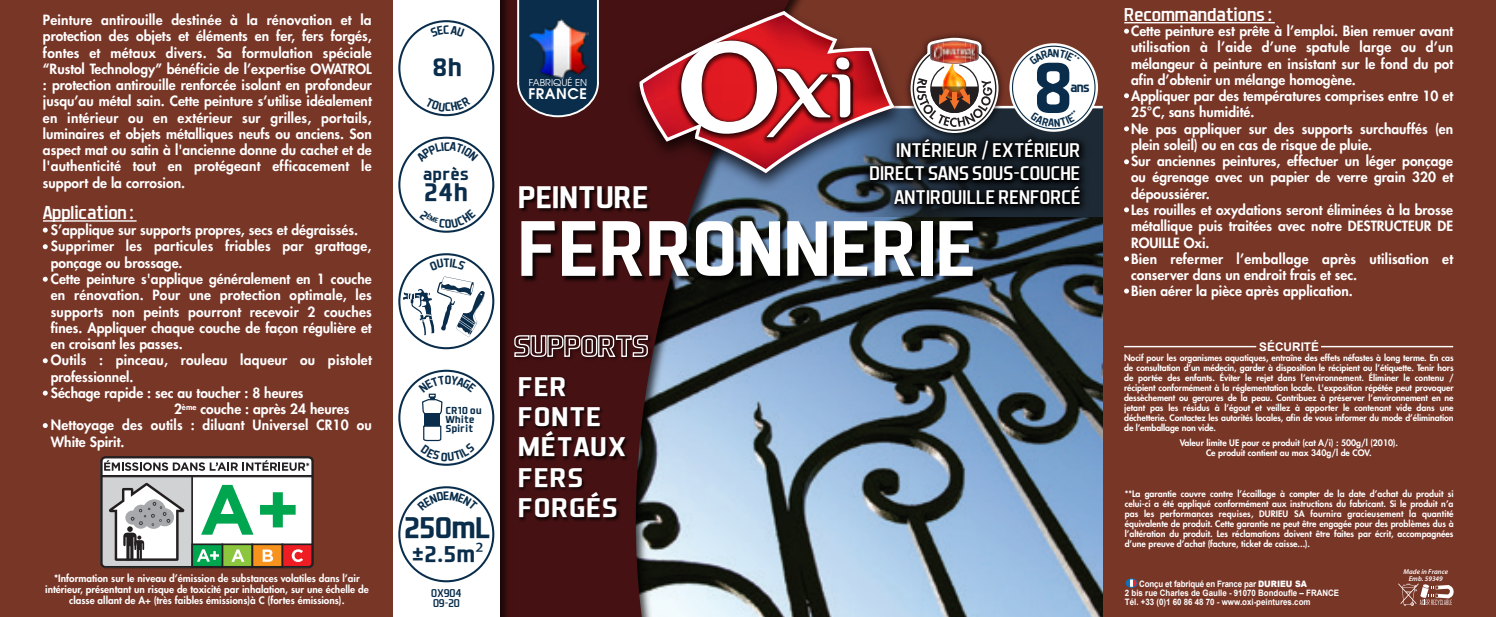
<style>
.page{position:relative;width:1496px;height:617px;background:#fff}
.page>*{position:absolute;margin:0;border:0;box-sizing:border-box;transform-origin:0 0}
.t1{font:700 78.75px "Aero Matics";letter-spacing:.02em;color:#fff;scale:1.05 1}
.t2{font:700 72.5px "Aero Matics";color:#092d4b}
.t3{font:700 31.5px "Aero Matics";letter-spacing:.02em;color:#fff;scale:1.05 1}
.t4{font:700 30.25px "Aero Matics";letter-spacing:.01em;color:#092d4b;scale:1.05 1}
.t5{font:700 27.25px/30.5px "Aero Matics";letter-spacing:.05em;color:#fff;scale:1.11 1}
.t6{font:700 25.75px "Aero Matics";color:#092d4b;scale:1.05 1}
.t7{font:700 23px "Aero Matics";color:#092d4b;scale:1.05 1}
.t8{font:20px/23.8px "Aero Matics";letter-spacing:.01em;color:#fff;text-align:right}
.t9{font:18.75px "Aero Matics";color:#fff}
.t10{font:700 17px "Aero Matics";letter-spacing:.05em;color:#092d4b;scale:1.05 1}
.t11{font:600 14.5px "Avant Garde";letter-spacing:.04em;color:#fff}
.t12{font:800 13.75px/16.2px "Futura";color:#fff;text-align:justify}
.t13{font:800 13.75px "Futura";letter-spacing:.02em;color:#fff}
.t14{font:700 13.75px "Aero Matics";color:#092d4b}
.t15{font:700 12px "Arial";color:#fff}
.t16{font:11.5px/10px "Aero Matics";color:#092d4b}
.t17{font:700 10.25px/9.2px "Aero Matics";letter-spacing:.05em;color:#092d4b;scale:1.05 1}
.t18{font:800 10px/11.2px "Futura";color:#fff;text-align:center}
.t19{font:9.5px "Avant Garde";color:#fff}
.t20{font:800 8.75px/10px "Futura";color:#fff;text-align:justify}
.t21{font:700 8.75px/8.8px "Arial";color:#fff;scale:.9 1}
.t22{font:italic 600 7px/6px "Myriad Pro";color:#fff;text-align:center}
.s1{font-family:"Myriad Pro";font-weight:400}
.s2{font-weight:900}
</style>
<div class="page">
<div style="left:0;top:0;width:1495px;height:617px;background:#783627"></div>
<hr style="left:43px;top:220px;width:94px;height:1px;background:#fff">
<svg style="left:43px;top:227px;width:5px;height:5px"></svg>
<svg style="left:43px;top:244px;width:5px;height:5px"></svg>
<svg style="left:43px;top:277px;width:5px;height:4px"></svg>
<svg style="left:43px;top:358px;width:5px;height:5px"></svg>
<svg style="left:43px;top:390px;width:5px;height:5px"></svg>
<svg style="left:43px;top:423px;width:5px;height:5px"></svg>
<hr style="left:1124px;top:346px;width:132px;height:1px;background:#fff">
<hr style="left:1320px;top:346px;width:132px;height:1px;background:#fff">
<svg style="left:1398px;top:583px;width:55px;height:22px"></svg>
<svg style="left:1126px;top:579px;width:11px;height:8px"></svg>
<div style="left:1125px;top:578px;width:12px;height:9px;border:1px solid #1170b6;border-radius:50%"></div>
<img style="left:885px;top:216px;width:217px;height:401px">
<div style="left:849px;top:49px;width:253px;height:167px;background:#1d2934"></div>
<div style="left:473px;top:0;width:629px;height:107px;background:#783627"></div>
<hr style="left:473px;top:106px;width:629px;height:2px;background:#fff">
<svg style="left:512px;top:0;width:358px;height:617px;background:#72717e"></svg>
<img style="left:951px;top:34px;width:57px;height:75px">
<img style="left:912px;top:35px;width:89px;height:91px">
<svg style="left:516px;top:0;width:84px;height:118px;background:#273b52"></svg>
<img style="left:527px;top:18px;width:61px;height:60px">
<img style="left:858px;top:126px;width:234px;height:93px">
<img style="left:867px;top:136px;width:216px;height:75px">
<img style="left:517px;top:180px;width:138px;height:27px">
<img style="left:516px;top:207px;width:468px;height:96px">
<img style="left:499px;top:0;width:13px;height:617px">
<div style="left:393px;top:0;width:106px;height:617px;background:#fff"></div>
<img style="left:621px;top:1px;width:291px;height:198px">
<svg style="left:639px;top:11px;width:255px;height:162px;background:#9b4a51"></svg>
<hr style="left:1124px;top:22px;width:150px;height:1px;background:#fff">
<svg style="left:1124px;top:29px;width:4px;height:5px"></svg>
<svg style="left:1124px;top:93px;width:4px;height:5px"></svg>
<svg style="left:1124px;top:126px;width:4px;height:5px"></svg>
<svg style="left:1124px;top:159px;width:4px;height:5px"></svg>
<svg style="left:1124px;top:207px;width:4px;height:5px"></svg>
<svg style="left:1124px;top:256px;width:4px;height:5px"></svg>
<svg style="left:1124px;top:288px;width:4px;height:5px"></svg>
<img style="left:516px;top:370px;width:116px;height:159px">
<img style="left:510px;top:327px;width:145px;height:43px">
<svg style="left:513px;top:334px;width:135px;height:23px;background:#76595b"></svg>
<svg style="left:100px;top:456px;width:214px;height:112px;background:#b1baae"></svg>
<svg style="left:1009px;top:43px;width:89px;height:89px"></svg>
<svg style="left:398px;top:486px;width:96px;height:96px"></svg>
<svg style="left:398px;top:20px;width:96px;height:96px"></svg>
<svg style="left:398px;top:137px;width:96px;height:96px"></svg>
<svg style="left:398px;top:253px;width:96px;height:96px"></svg>
<svg style="left:398px;top:369px;width:96px;height:96px"></svg>
<p class="t12" style="left:43px;top:12px;width:330px">Peinture antirouille destinée à la rénovation et la protection des objets et éléments en fer, fers forgés, fontes et métaux divers. Sa formulation spéciale “Rustol Technology” bénéficie de l’expertise OWATROL : protection antirouille renforcée isolant en profondeur jusqu’au métal sain. Cette peinture s’utilise idéalement en intérieur ou en extérieur sur grilles, portails, luminaires et objets métalliques neufs ou anciens. Son aspect mat ou satin à l'ancienne donne du cachet et de l'authenticité tout en protégeant efficacement le support de la corrosion.</p>
<p class="t12" style="left:51px;top:222px;width:309px">S’applique sur supports propres, secs et dégraissés.</p>
<p class="t12" style="left:51px;top:238px;width:322px">Supprimer les particules friables par grattage,</p>
<p class="t12" style="left:51px;top:254px;width:133px">ponçage ou brossage.</p>
<p class="t12" style="left:51px;top:271px;width:322px">Cette peinture s'applique généralement en 1 couche</p>
<p class="t12" style="left:51px;top:287px;width:322px">en rénovation. Pour une protection optimale, les</p>
<p class="t12" style="left:51px;top:303px;width:322px">supports non peints pourront recevoir 2 couches</p>
<p class="t12" style="left:51px;top:319px;width:322px">fines. Appliquer chaque couche de façon régulière et</p>
<p class="t12" style="left:51px;top:336px;width:133px">en croisant les passes.</p>
<p class="t13" style="left:51px;top:351px;width:322px">Outils : pinceau, rouleau laqueur ou pistolet</p>
<p class="t12" style="left:51px;top:368px;width:84px">professionnel.</p>
<p class="t12" style="left:51px;top:384px;width:254px">Séchage rapide : sec au toucher : 8 heures</p>
<p class="t12" style="left:174px;top:401px;width:177px">2<sup>ème</sup> couche : après 24 heures</p>
<p class="t12" style="left:51px;top:417px;width:322px">Nettoyage des outils : diluant Universel CR10 ou</p>
<p class="t12" style="left:51px;top:433px;width:75px">White Spirit.</p>
<h3 class="t9" style="left:43px;top:202px;width:92px">Application :</h3>
<p class="t18" style="left:45px;top:572px;width:325px">*Information sur le niveau d’émission de substances volatiles dans l’air intérieur, présentant un risque de toxicité par inhalation, sur une échelle de classe allant de A+ (très faibles émissions)à C (fortes émissions).</p>
<h3 class="t6" style="left:433px;top:53px;width:29px">8h</h3>
<p class="t10" style="left:423px;top:164px;width:45px">après</p>
<h3 class="t6" style="left:424px;top:177px;width:42px">24h</h3>
<p class="t19" style="left:529px;top:77px;width:60px">FABRIQUÉ EN</p>
<p class="t11" style="left:528px;top:84px;width:60px">FRANCE</p>
<h2 class="t2" style="left:1034px;top:46px;width:39px">8</h2>
<p class="t14" style="left:1070px;top:79px;width:20px">ans</p>
<h3 class="t8" style="left:869px;top:138px;width:212px">INTÉRIEUR / EXTÉRIEUR<br>DIRECT SANS SOUS-COUCHE</h3>
<h3 class="t3" style="left:518px;top:179px;width:125px">PEINTURE</h3>
<h3 class="t8" style="left:894px;top:185px;width:187px">ANTIROUILLE RENFORCÉ</h3>
<h1 class="t1" style="left:518px;top:203px;width:437px">FERRONNERIE</h1>
<p class="t17" style="left:446px;top:405px;width:35px">CR10 ou<br>White<br>Spirit</p>
<h3 class="t4" style="left:404px;top:510px;width:83px">250mL</h3>
<h3 class="t7" style="left:412px;top:541px;width:69px">±2.5m<span class="s1">²</span></h3>
<p class="t16" style="left:431px;top:587px;width:32px">OX904<br>09-20</p>
<h3 class="t5" style="left:518px;top:371px;width:98px">FER<br>FONTE<br>MÉTAUX<br>FERS<br>FORGÉS</h3>
<h3 class="t9" style="left:1124px;top:4px;width:149px">Recommandations :</h3>
<p class="t12" style="left:1131px;top:23px;width:324px;text-align:left">Cette peinture est prête à l’emploi. Bien remuer avant utilisation à l’aide d’une spatule large ou d’un mélangeur à peinture en insistant sur le fond du pot afin d’obtenir un mélange homogène.<br>Appliquer par des températures comprises entre 10 et 25°C, sans humidité.<br>Ne pas appliquer sur des supports surchauffés (en plein soleil) ou en cas de risque de pluie.<br>Sur anciennes peintures, effectuer un léger ponçage ou égrenage avec un papier de verre grain 320 et dépoussiérer.<br>Les rouilles et oxydations seront éliminées à la brosse métallique puis traitées avec notre DESTRUCTEUR DE ROUILLE Oxi.<br>Bien refermer l’emballage après utilisation et conserver dans un endroit frais et sec.<br>Bien aérer la pièce après application.</p>
<p class="t15" style="left:1259px;top:339px;width:61px">SÉCURITÉ</p>
<p class="t20" style="left:1124px;top:353px;width:331px">Nocif pour les organismes aquatiques, entraîne des effets néfastes à long terme. En cas de consultation d’un médecin, garder à disposition le récipient ou l’étiquette. Tenir hors de portée des enfants. Éviter le rejet dans l’environnement. Éliminer le contenu / récipient conformément à la réglementation locale. L'exposition répétée peut provoquer dessèchement ou gerçures de la peau. Contribuez à préserver l’environnement en ne jetant pas les résidus à l’égout et veillez à apporter le contenant vide dans une déchetterie. Contactez les autorités locales, afin de vous informer du mode d’élimination de l’emballage non vide.</p>
<p class="t20" style="left:1179px;top:438px;width:220px;text-align:center">Valeur limite UE pour ce produit (cat A/i) : 500g/l (2010).<br>Ce produit contient au max 340g/l de COV.</p>
<p class="t20" style="left:1124px;top:489px;width:330px">**La garantie couvre contre l’écaillage à compter de la date d’achat du produit si celui-ci a été appliqué conformément aux instructions du fabricant. Si le produit n’a pas les performances requises, DURIEU SA fournira gracieusement la quantité équivalente de produit. Cette garantie ne peut être engagée pour des problèmes dus à l’altération du produit. Les réclamations doivent être faites par écrit, accompagnées d’une preuve d’achat (facture, ticket de caisse...).</p>
<p class="t22" style="left:1403px;top:568px;width:46px">Made in France<br>Emb. 59349</p>
<p class="t21" style="left:1124px;top:580px;width:240px;text-indent:14px">Conçu et fabriqué en France par <span class="s2">DURIEU SA<br></span>2 bis rue Charles de Gaulle - 91070 Bondoufle – FRANCE<br>Tél. +33 (0)1 60 86 48 70 - www.oxi-peintures.com</p>
</div>
